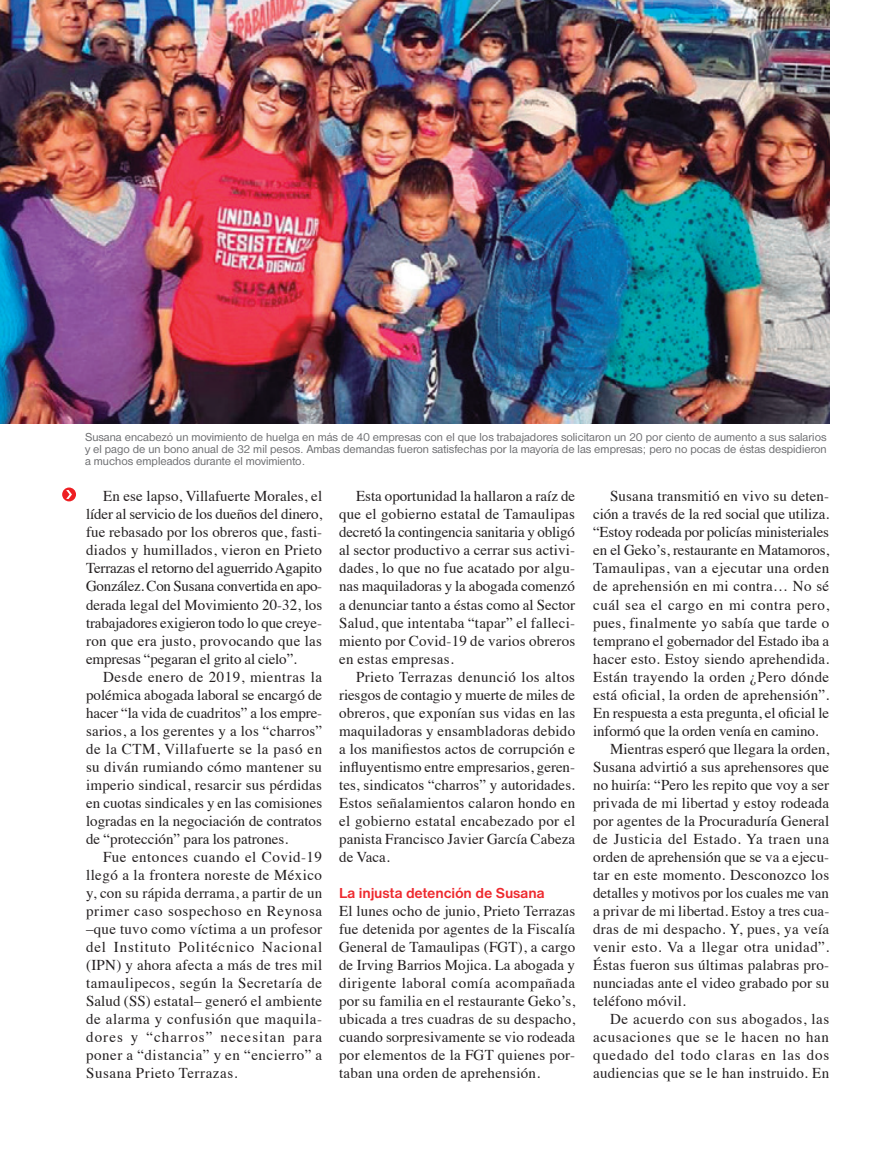
<style>
.page{position:relative;width:893px;height:1149px;background:#fff}
.page>*{position:absolute;margin:0;border:0;box-sizing:border-box;transform-origin:0 0}
.t1{font:15px/18px "Times";letter-spacing:.01em;color:#231f20;text-align:justify}
.t2{font:15px "Times";letter-spacing:-.01em;color:#231f20}
.t3{font:15px "Times";letter-spacing:.03em;color:#231f20}
.t4{font:15px "Times";letter-spacing:.035em;color:#231f20}
.t5{font:15px "Times";letter-spacing:-.015em;color:#231f20}
.t6{font:15px "Times";letter-spacing:.045em;color:#231f20}
.t7{font:15px "Times";letter-spacing:.05em;color:#231f20}
.t8{font:700 15px "Nimbus San D";letter-spacing:-.01em;color:#ee292e}
.t9{font:12px/12px "Nimbus San D";color:#6c6d70;text-align:justify}
</style>
<div class="page">
<div style="left:62px;top:487px;width:14px;height:14px;background:#ee1f23;border-radius:50%"></div>
<svg style="left:66px;top:490px;width:6px;height:9px"></svg>
<img style="left:0;top:0;width:829px;height:423px">
<p class="t9" style="left:85px;top:431px;width:743px">Susana encabezó un movimiento de huelga en más de 40 empresas con el que los trabajadores solicitaron un 20 por ciento de aumento a sus salarios y el pago de un bono anual de 32 mil pesos. Ambas demandas fueron satisfechas por la mayoría de las empresas; pero no pocas de éstas despidieron a muchos empleados durante el movimiento.</p>
<p class="t1" style="left:86px;top:486px;width:238px;text-indent:17px">En ese lapso, Villafuerte Morales, el líder al servicio de los dueños del dinero, fue rebasado por los obreros que, fasti&shy;diados y humillados, vieron en Prieto Terrazas el retorno del aguerrido Agapito González. Con Susana convertida en apo&shy;derada legal del Movimiento 20-32, los trabajadores exigieron todo lo que creye&shy;ron que era justo, provocando que las empresas “pegaran el grito al cielo”.</p>
<p class="t1" style="left:86px;top:666px;width:238px;text-indent:17px">Desde enero de 2019, mientras la polémica abogada laboral se encargó de hacer “la vida de cuadritos” a los empre&shy;sarios, a los gerentes y a los “charros” de la CTM, Villafuerte se la pasó en su diván rumiando cómo mantener su imperio sindical, resarcir sus pérdidas en cuotas sindicales y en las comisiones logradas en la negociación de contratos de “protección” para los patrones.</p>
<p class="t1" style="left:86px;top:846px;width:238px;text-indent:17px">Fue entonces cuando el Covid-19 llegó a la frontera noreste de México y, con su rápida derrama, a partir de un primer caso sospechoso en Reynosa –que tuvo como víctima a un profesor del Instituto Politécnico Nacional (IPN) y ahora afecta a más de tres mil tamaulipecos, según la Secretaría de Salud (SS) estatal– generó el ambiente de alarma y confusión que maquila&shy;dores y “charros” necesitan para poner a “distancia” y en “encierro” a Susana Prieto Terrazas.</p>
<p class="t1" style="left:339px;top:486px;width:238px;text-indent:17px">Esta oportunidad la hallaron a raíz de que el gobierno estatal de Tamaulipas decretó la contingencia sanitaria y obligó al sector productivo a cerrar sus activi&shy;dades, lo que no fue acatado por algu&shy;nas maquiladoras y la abogada comenzó a denunciar tanto a éstas como al Sector Salud, que intentaba “tapar” el falleci&shy;miento por Covid-19 de varios obreros en estas empresas.</p>
<p class="t1" style="left:339px;top:666px;width:238px;text-indent:17px">Prieto Terrazas denunció los altos riesgos de contagio y muerte de miles de obreros, que exponían sus vidas en las maquiladoras y ensambladoras debido a los manifiestos actos de corrupción e influyentismo entre empresarios, geren&shy;tes, sindicatos “charros” y autoridades.<br>Estos señalamientos calaron hondo en el gobierno estatal encabezado por el panista Francisco Javier García Cabeza de Vaca.</p>
<p class="t8" style="left:339px;top:884px;width:207px">La injusta detención de Susana</p>
<p class="t1" style="left:339px;top:900px;width:238px">El lunes ocho de junio, Prieto Terrazas fue detenida por agentes de la Fiscalía General de Tamaulipas (FGT), a cargo de Irving Barrios Mojica. La abogada y dirigente laboral comía acompañada por su familia en el restaurante Geko’s, ubicada a tres cuadras de su despacho, cuando sorpresivamente se vio rodeada por elementos de la FGT quienes por&shy;taban una orden de aprehensión.</p>
<p class="t1" style="left:610px;top:486px;width:221px">Susana transmitió en vivo su deten-</p>
<p class="t1" style="left:593px;top:504px;width:237px">ción a través de la red social que utiliza.</p>
<p class="t5" style="left:593px;top:518px;width:237px">“Estoy rodeada por policías ministeriales</p>
<p class="t2" style="left:593px;top:536px;width:238px">en el Geko’s, restaurante en Matamoros,</p>
<p class="t1" style="left:593px;top:558px;width:238px">Tamaulipas, van a ejecutar una orden</p>
<p class="t1" style="left:593px;top:576px;width:238px">de aprehensión en mi contra… No sé</p>
<p class="t4" style="left:593px;top:590px;width:238px">cuál sea el cargo en mi contra pero,</p>
<p class="t1" style="left:593px;top:612px;width:238px">pues, finalmente yo sabía que tarde o</p>
<p class="t1" style="left:593px;top:630px;width:238px">temprano el gobernador del Estado iba a</p>
<p class="t1" style="left:593px;top:648px;width:237px">hacer esto. Estoy siendo aprehendida.</p>
<p class="t1" style="left:593px;top:666px;width:238px">Están trayendo la orden ¿Pero dónde</p>
<p class="t1" style="left:593px;top:684px;width:237px">está oficial, la orden de aprehensión”.</p>
<p class="t2" style="left:593px;top:698px;width:238px">En respuesta a esta pregunta, el oficial le</p>
<p class="t2" style="left:593px;top:716px;width:227px">informó que la orden venía en camino.</p>
<p class="t1" style="left:610px;top:738px;width:221px">Mientras esperó que llegara la orden,</p>
<p class="t1" style="left:593px;top:756px;width:238px">Susana advirtió a sus aprehensores que</p>
<p class="t1" style="left:593px;top:774px;width:237px">no huiría: “Pero les repito que voy a ser</p>
<p class="t1" style="left:593px;top:792px;width:238px">privada de mi libertad y estoy rodeada</p>
<p class="t1" style="left:593px;top:810px;width:238px">por agentes de la Procuraduría General</p>
<p class="t3" style="left:593px;top:824px;width:237px">de Justicia del Estado. Ya traen una</p>
<p class="t1" style="left:593px;top:846px;width:238px">orden de aprehensión que se va a ejecu-</p>
<p class="t1" style="left:593px;top:864px;width:238px">tar en este momento. Desconozco los</p>
<p class="t1" style="left:593px;top:882px;width:237px">detalles y motivos por los cuales me van</p>
<p class="t1" style="left:593px;top:900px;width:238px">a privar de mi libertad. Estoy a tres cua-</p>
<p class="t1" style="left:593px;top:918px;width:238px">dras de mi despacho. Y, pues, ya veía</p>
<p class="t3" style="left:593px;top:932px;width:238px">venir esto. Va a llegar otra unidad”.</p>
<p class="t1" style="left:593px;top:954px;width:237px">Éstas fueron sus últimas palabras pro-</p>
<p class="t1" style="left:593px;top:972px;width:238px">nunciadas ante el video grabado por su</p>
<p class="t1" style="left:593px;top:990px;width:94px">teléfono móvil.</p>
<p class="t4" style="left:610px;top:1004px;width:221px">De acuerdo con sus abogados, las</p>
<p class="t6" style="left:593px;top:1022px;width:237px">acusaciones que se le hacen no han</p>
<p class="t7" style="left:593px;top:1040px;width:238px">quedado del todo claras en las dos</p>
<p class="t1" style="left:593px;top:1062px;width:238px">audiencias que se le han instruido. En</p>
</div>
